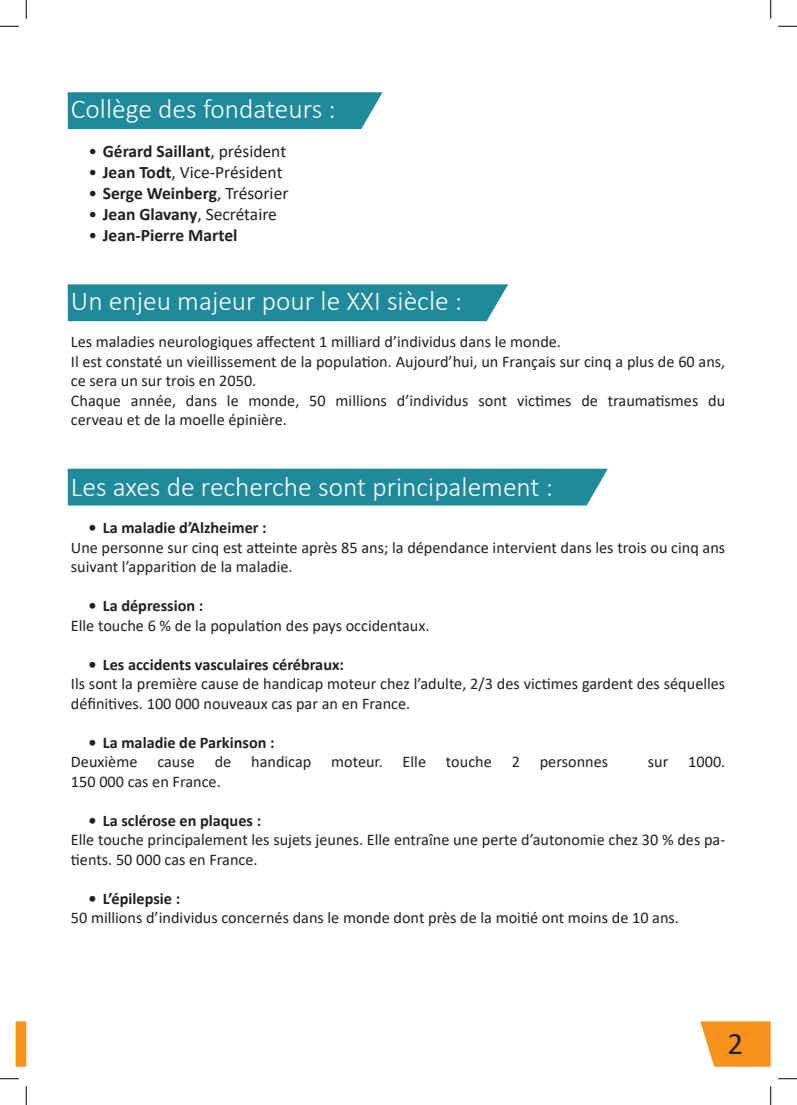
<style>
.page{position:relative;width:797px;height:1105px;background:#fff}
.page>*{position:absolute;margin:0;border:0;box-sizing:border-box;transform-origin:0 0}
.t1{font:31.25px "Calibri";color:#231f20}
.t2{font:300 27.5px "Calibri";color:#fff}
.t3{font:700 17.5px "Calibri";color:#231f20}
.t4{font:17.5px "Calibri";color:#231f20}
.t5{font:16.25px/19.5px "Calibri";color:#231f20}
.t6{font:700 16.25px "Calibri";color:#231f20}
.s1{font-weight:400}
.s2{font-weight:700}
</style>
<div class="page">
<div style="left:16px;top:1021px;width:10px;height:46px;background:#f7931d"></div>
<svg style="left:700px;top:1021px;width:70px;height:46px;background:#f79f37"></svg>
<div style="left:68px;top:284px;width:440px;height:37px;background:#208a9d"></div>
<div style="left:68px;top:92px;width:314px;height:37px;background:#208a9d"></div>
<div style="left:68px;top:469px;width:540px;height:36px;background:#208a9d"></div>
<svg style="left:0;top:25px;width:19px;height:2px"></svg>
<svg style="left:778px;top:25px;width:19px;height:2px"></svg>
<svg style="left:0;top:1078px;width:19px;height:1px"></svg>
<svg style="left:778px;top:1078px;width:19px;height:1px"></svg>
<svg style="left:25px;top:0;width:2px;height:19px"></svg>
<svg style="left:25px;top:1086px;width:2px;height:19px"></svg>
<svg style="left:770px;top:0;width:1px;height:19px"></svg>
<svg style="left:770px;top:1086px;width:1px;height:19px"></svg>
<h2 class="t2" style="left:71px;top:91px;width:266px">Collège des fondateurs :</h2>
<p class="t3" style="left:89px;top:138px;width:199px"><span class="s1">•</span> Gérard Saillant<span class="s1">, président</span></p>
<p class="t4" style="left:89px;top:160px;width:195px">• <span class="s2">Jean Todt</span>, Vice-Président</p>
<p class="t3" style="left:89px;top:180px;width:201px"><span class="s1">•</span> Serge Weinberg<span class="s1">, Trésorier</span></p>
<p class="t4" style="left:89px;top:202px;width:190px">• <span class="s2">Jean Glavany</span>, Secrétaire</p>
<p class="t3" style="left:89px;top:222px;width:150px"><span class="s1">•</span> Jean-Pierre Martel</p>
<h2 class="t2" style="left:71px;top:283px;width:393px">Un enjeu majeur pour le XXI siècle :</h2>
<p class="t5" style="left:71px;top:332px;width:656px">Les maladies neurologiques affectent 1 milliard d’individus dans le monde.<br>Il est constaté un vieillissement de la population. Aujourd’hui, un Français sur cinq a plus de 60 ans, ce sera un sur trois en 2050.<br>Chaque année, dans le monde, 50 millions d’individus sont victimes de traumatismes du cerveau et de la moelle épinière.</p>
<h2 class="t2" style="left:71px;top:469px;width:483px">Les axes de recherche sont principalement :</h2>
<p class="t6" style="left:89px;top:516px;width:180px">• La maladie d’Alzheimer :</p>
<p class="t5" style="left:71px;top:537px;width:656px">Une personne sur cinq est atteinte après 85 ans; la dépendance intervient dans les trois ou cinq ans suivant l’apparition de la maladie.</p>
<p class="t6" style="left:89px;top:594px;width:116px">• La dépression :</p>
<p class="t5" style="left:71px;top:615px;width:360px">Elle touche 6 % de la population des pays occidentaux.</p>
<p class="t6" style="left:89px;top:653px;width:257px">• Les accidents vasculaires cérébraux:</p>
<p class="t5" style="left:71px;top:674px;width:656px">Ils sont la première cause de handicap moteur chez l’adulte, 2/3 des victimes gardent des séquelles définitives. 100 000 nouveaux cas par an en France.</p>
<p class="t6" style="left:89px;top:731px;width:187px">• La maladie de Parkinson :</p>
<p class="t5" style="left:71px;top:752px;width:539px">Deuxième cause de handicap moteur. Elle touche 2 personnes</p>
<p class="t5" style="left:648px;top:752px;width:79px">sur 1000.</p>
<p class="t5" style="left:71px;top:771px;width:151px">150 000 cas en France.</p>
<p class="t6" style="left:89px;top:809px;width:174px">• La sclérose en plaques :</p>
<p class="t5" style="left:71px;top:830px;width:656px">Elle touche principalement les sujets jeunes. Elle entraîne une perte d’autonomie chez 30 % des pa&shy;tients. 50 000 cas en France.</p>
<p class="t6" style="left:89px;top:887px;width:93px">• L’épilepsie :</p>
<p class="t5" style="left:71px;top:908px;width:609px">50 millions d’individus concernés dans le monde dont près de la moitié ont moins de 10 ans.</p>
<h1 class="t1" style="left:727px;top:1022px;width:17px">2</h1>
</div>
